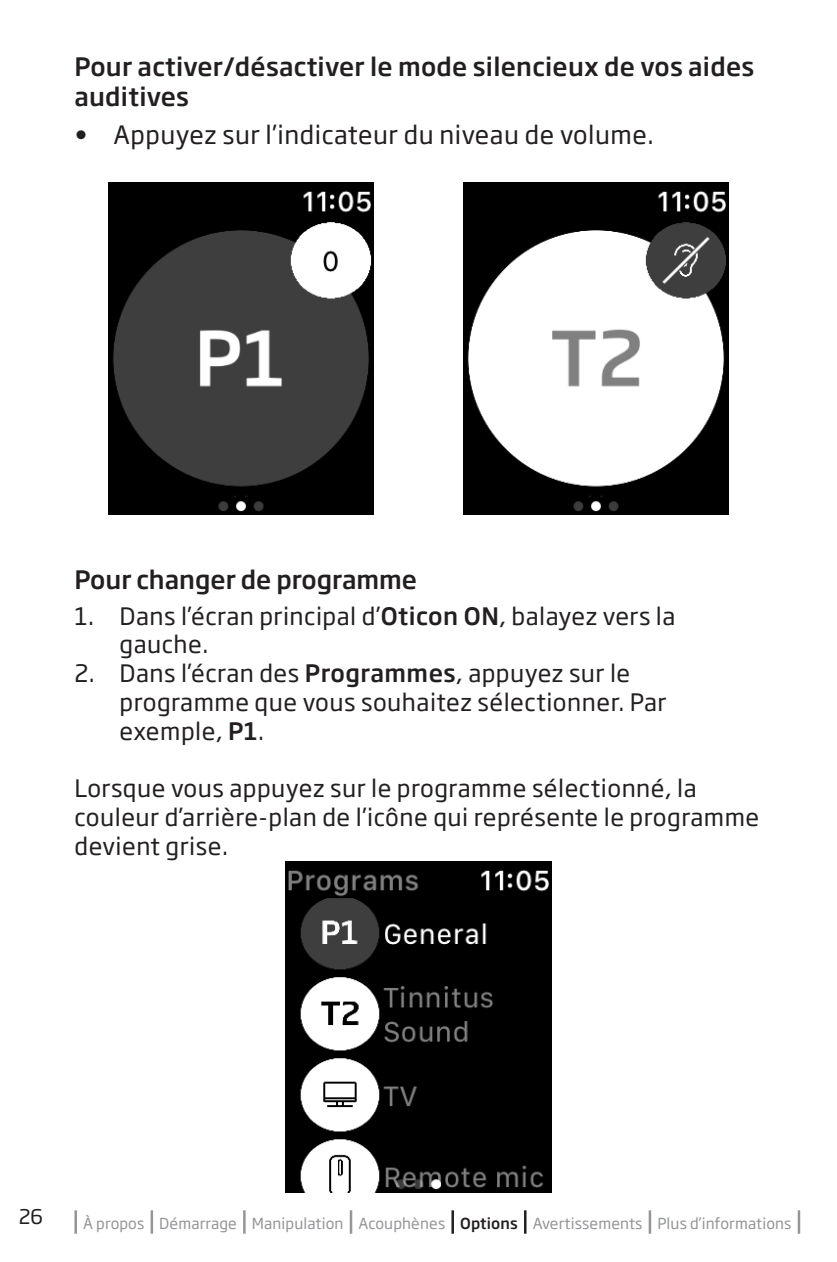
<style>
.page{position:relative;width:837px;height:1262px;background:#fff}
.page>*{position:absolute;margin:0;border:0;box-sizing:border-box;transform-origin:0 0}
.t1{font:500 25px/30px "Soho Gothic Pro";letter-spacing:.01em;color:#231f20}
.t2{font:25px "Soho Gothic Pro";letter-spacing:.02em;color:#231f20}
.t3{font:23.75px/28.8px "Soho Gothic Pro";letter-spacing:.02em;color:#231f20}
.t4{font:20px "Soho Gothic Pro";color:#231f20}
.t5{font:15px "Soho Gothic Pro";letter-spacing:.01em;color:#939598}
.s1{font-weight:500}
.s2{font-weight:500;color:#231f20}
</style>
<div class="page">
<hr style="left:74px;top:1210px;width:3px;height:23px;background:#939598">
<hr style="left:150px;top:1210px;width:3px;height:23px;background:#939598">
<hr style="left:243px;top:1210px;width:2px;height:23px;background:#939598">
<hr style="left:349px;top:1210px;width:3px;height:23px;background:#939598">
<hr style="left:451px;top:1210px;width:3px;height:23px;background:#231f20">
<hr style="left:524px;top:1210px;width:2px;height:23px;background:#231f20">
<hr style="left:648px;top:1210px;width:3px;height:23px;background:#939598">
<hr style="left:797px;top:1210px;width:2px;height:23px;background:#939598">
<img style="left:108px;top:183px;width:265px;height:331px">
<img style="left:463px;top:183px;width:265px;height:331px">
<img style="left:285px;top:861px;width:266px;height:331px">
<p class="t1" style="left:74px;top:51px;width:681px">Pour activer/désactiver le mode silencieux de vos aides auditives</p>
<p class="t2" style="left:74px;top:115px;width:580px">• Appuyez sur l’indicateur du niveau de volume.</p>
<p class="t1" style="left:74px;top:563px;width:344px">Pour changer de programme</p>
<p class="t3" style="left:119px;top:600px;width:557px;text-indent:-45px">1. Dans l’écran principal d’<span class="s1">Oticon ON</span>, balayez vers la gauche.</p>
<p class="t3" style="left:119px;top:657px;width:548px;text-indent:-45px">2. Dans l’écran des <span class="s1">Programmes</span>, appuyez sur le programme que vous souhaitez sélectionner. Par exemple, <span class="s1">P1</span>.</p>
<p class="t3" style="left:74px;top:772px;width:686px">Lorsque vous appuyez sur le programme sélectionné, la couleur d’arrière-plan de l’icône qui représente le programme devient grise.</p>
<p class="t4" style="left:19px;top:1201px;width:26px">26</p>
<p class="t5" style="left:83px;top:1211px;width:709px">À propos Démarrage Manipulation Acouphènes <span class="s2">Options</span> Avertissements Plus d’informations</p>
</div>
